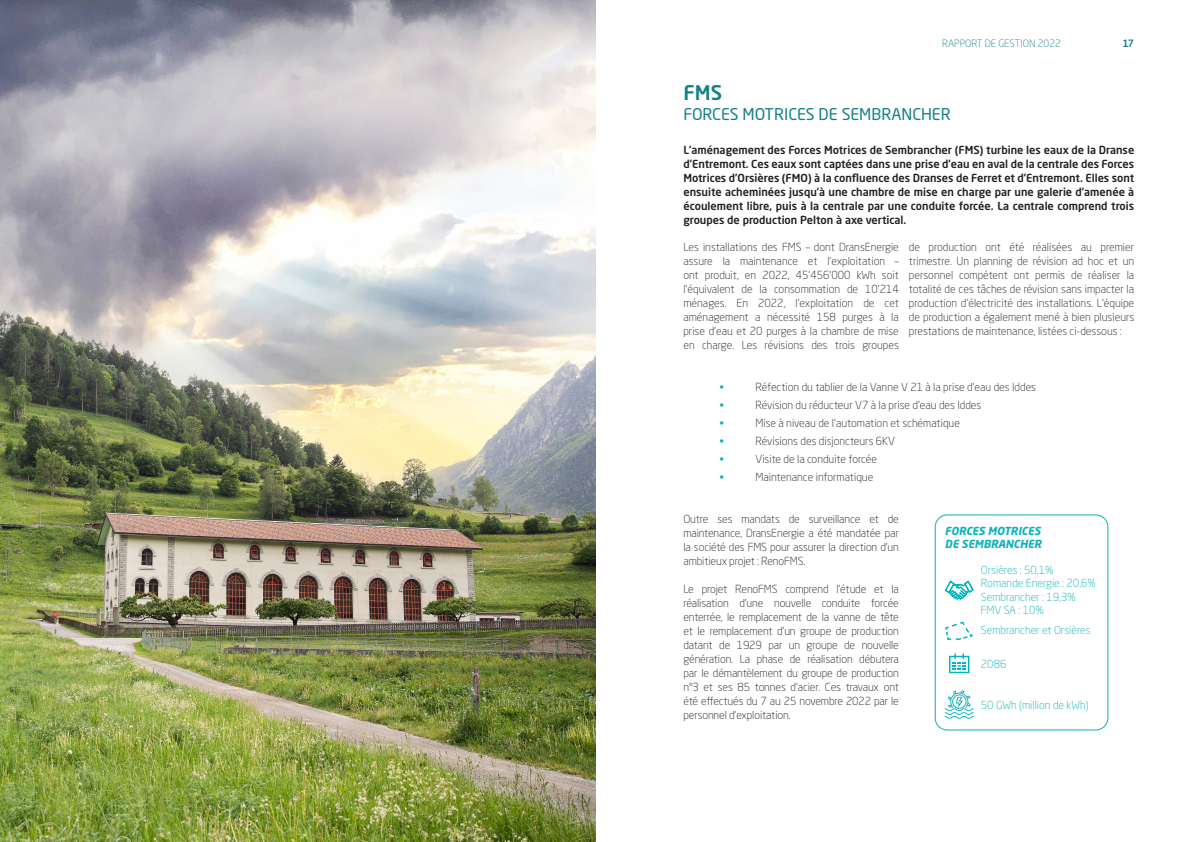
<style>
.page{position:relative;width:1191px;height:842px;background:#fff}
.page>*{position:absolute;margin:0;border:0;box-sizing:border-box;transform-origin:0 0}
.t1{font:500 20px "Neo Sans Std";color:#138086}
.t2{font:16px "Neo Sans Std";color:#138086}
.t3{font:300 11px/14px "Neo Sans Std";color:#231f20;text-align:justify}
.t4{font:500 11px/14px "Neo Sans Std";color:#231f20;text-align:justify}
.t5{font:300 11px/13.2px "Neo Sans Std";color:#0eb2b8}
.t6{font:italic 700 11px/13.2px "Neo Sans Std";color:#0eb2b8}
.t7{font:300 11px "Neo Sans Std";color:#00b6bb}
.t8{font:300 10px "Neo Sans Std";color:#138086}
.t9{font:500 10px "Neo Sans Std";color:#138086}
</style>
<div class="page">
<div style="left:934px;top:514px;width:174px;height:216px;border:1px solid #0eb2b8;border-radius:12px"></div>
<svg style="left:944px;top:580px;width:29px;height:20px"></svg>
<svg style="left:945px;top:621px;width:28px;height:19px"></svg>
<svg style="left:949px;top:653px;width:20px;height:20px"></svg>
<svg style="left:945px;top:690px;width:28px;height:29px"></svg>
<img style="left:0;top:0;width:595px;height:842px">
<p class="t8" style="left:942px;top:37px;width:120px">RAPPORT DE GESTION 2022</p>
<p class="t9" style="left:1122px;top:37px;width:13px">17</p>
<h1 class="t1" style="left:683px;top:80px;width:40px">FMS</h1>
<h2 class="t2" style="left:683px;top:104px;width:269px">FORCES MOTRICES DE SEMBRANCHER</h2>
<p class="t4" style="left:683px;top:143px;width:452px">L’aménagement des Forces Motrices de Sembrancher (FMS) turbine les eaux de la Dranse d’Entremont. Ces eaux sont captées dans une prise d’eau en aval de la centrale des Forces Motrices d’Orsières (FMO) à la confluence des Dranses de Ferret et d’Entremont. Elles sont ensuite acheminées jusqu’à une chambre de mise en charge par une galerie d’amenée à écoulement libre, puis à la centrale par une conduite forcée. La centrale comprend trois groupes de production Pelton à axe vertical.</p>
<p class="t3" style="left:683px;top:239px;width:217px">Les installations des FMS – dont DransEnergie assure la maintenance et l’exploitation – ont produit, en 2022, 45’456’000 kWh soit l’équivalent de la consommation de 10’214 ménages. En 2022, l’exploitation de cet aménagement a nécessité 158 purges à la prise d’eau et 20 purges à la chambre de mise en charge. Les révisions des trois groupes</p>
<p class="t7" style="left:719px;top:380px;width:6px">•</p>
<p class="t3" style="left:755px;top:380px;width:282px">Réfection du tablier de la Vanne V 21 à la prise d’eau des Iddes</p>
<p class="t7" style="left:719px;top:398px;width:6px">•</p>
<p class="t3" style="left:755px;top:398px;width:227px">Révision du réducteur V7 à la prise d’eau des Iddes</p>
<p class="t7" style="left:719px;top:416px;width:6px">•</p>
<p class="t3" style="left:755px;top:416px;width:206px">Mise à niveau de l’automation et schématique</p>
<p class="t7" style="left:719px;top:434px;width:6px">•</p>
<p class="t3" style="left:755px;top:434px;width:141px">Révisions des disjoncteurs 6KV</p>
<p class="t7" style="left:719px;top:452px;width:6px">•</p>
<p class="t3" style="left:755px;top:452px;width:123px">Visite de la conduite forcée</p>
<p class="t7" style="left:719px;top:470px;width:6px">•</p>
<p class="t3" style="left:755px;top:470px;width:119px">Maintenance informatique</p>
<p class="t3" style="left:683px;top:512px;width:217px">Outre ses mandats de surveillance et de maintenance, DransEnergie a été mandatée par la société des FMS pour assurer la direction d’un ambitieux projet : RenoFMS.</p>
<p class="t3" style="left:683px;top:582px;width:217px">Le projet RenoFMS comprend l’étude et la réalisation d’une nouvelle conduite forcée enterrée, le remplacement de la vanne de tête et le remplacement d’un groupe de production datant de 1929 par un groupe de nouvelle génération. La phase de réalisation débutera par le démantèlement du groupe de production n°3 et ses 85 tonnes d’acier. Ces travaux ont été effectués du 7 au 25 novembre 2022 par le personnel d’exploitation.</p>
<p class="t3" style="left:909px;top:239px;width:227px">de production ont été réalisées au premier trimestre. Un planning de révision ad hoc et un personnel compétent ont permis de réaliser la totalité de ces tâches de révision sans impacter la production d’électricité des installations. L’équipe de production a également mené à bien plusieurs prestations de maintenance, listées ci-dessous :</p>
<p class="t6" style="left:945px;top:523px;width:98px">FORCES MOTRICES<br>DE SEMBRANCHER</p>
<p class="t5" style="left:981px;top:563px;width:116px">Orsières : 50,1%<br>Romande Energie : 20,6%<br>Sembrancher : 19,3%<br>FMV SA : 10%</p>
<p class="t5" style="left:981px;top:623px;width:111px">Sembrancher et Orsières</p>
<p class="t5" style="left:981px;top:657px;width:27px">2086</p>
<p class="t5" style="left:981px;top:698px;width:109px">50 GWh (million de kWh)</p>
</div>
